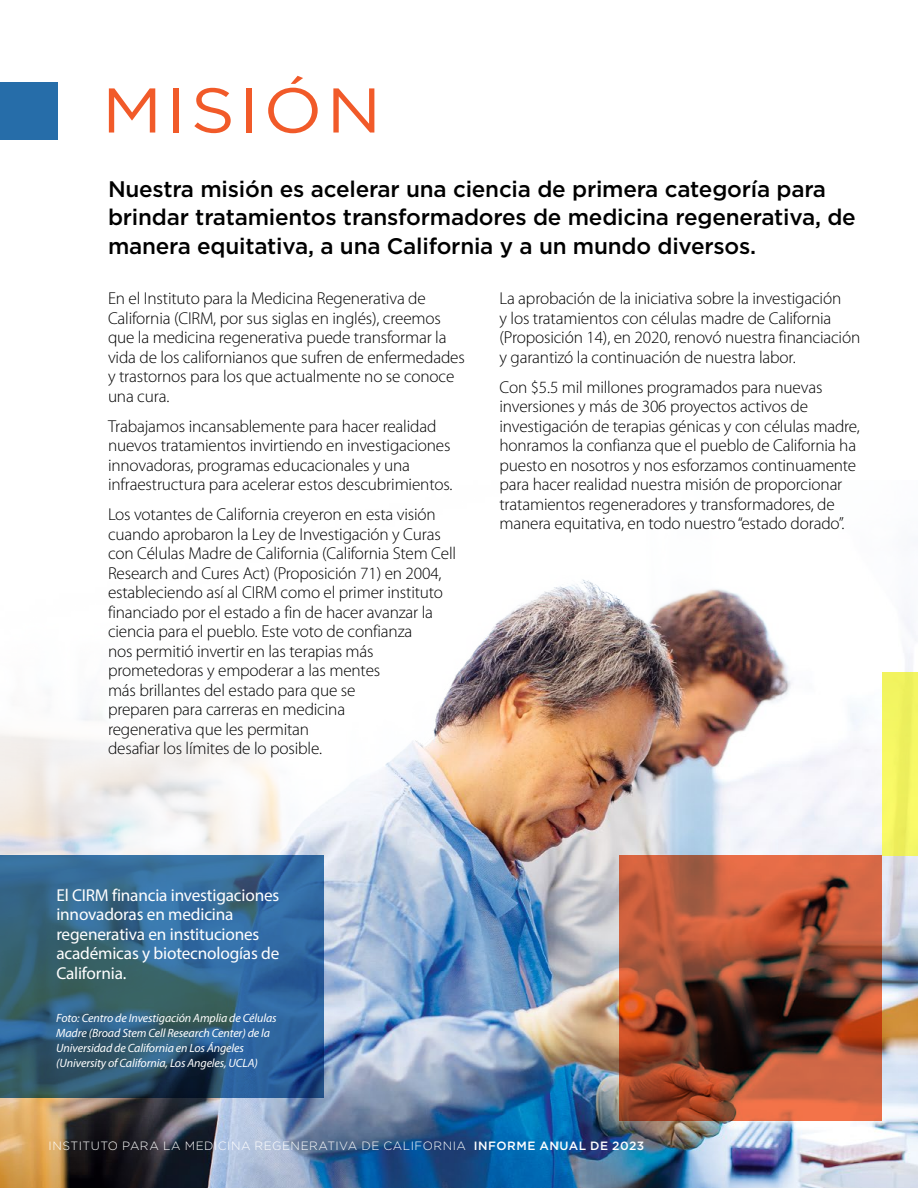
<style>
.page{position:relative;width:918px;height:1188px;background:#fff}
.page>*{position:absolute;margin:0;border:0;box-sizing:border-box;transform-origin:0 0}
.t1{font:63px "Gotham";letter-spacing:.06em;color:#f15a29;scale:1.1 1}
.t2{font:500 22.5px/28.5px "Gotham";letter-spacing:-.01em;color:#000}
.t3{font:300 17.25px/19.5px "Myriad Pro";letter-spacing:-.01em;color:#000}
.t4{font:17.25px/19.5px "Myriad Pro";letter-spacing:-.01em;color:#fff}
.t5{font:italic 12px/15px "Myriad Pro";letter-spacing:-.01em;color:#fff}
.t6{font:300 12px "Gotham";letter-spacing:.04em;color:#fff}
.s1{font-weight:500}
</style>
<div class="page">
<img style="left:0;top:579px;width:918px;height:609px">
<div style="left:0;top:82px;width:58px;height:58px;background:#266da9"></div>
<div style="left:882px;top:672px;width:36px;height:183px;background:#f2f561"></div>
<svg style="left:0;top:855px;width:324px;height:243px"></svg>
<svg style="left:619px;top:855px;width:263px;height:266px"></svg>
<h2 class="t1" style="left:102px;top:70px;width:255px">MISIÓN</h2>
<p class="t2" style="left:108px;top:174px;width:749px">Nuestra misión es acelerar una ciencia de primera categoría para brindar tratamientos transformadores de medicina regenerativa, de manera equitativa, a una California y a un mundo diversos.</p>
<p class="t3" style="left:108px;top:289px;width:358px">En el Instituto para la Medicina Regenerativa de California (CIRM, por sus siglas en inglés), creemos que la medicina regenerativa puede transformar la vida de los californianos que sufren de enfermedades y trastornos para los que actualmente no se conoce una cura.</p>
<p class="t3" style="left:108px;top:417px;width:346px">Trabajamos incansablemente para hacer realidad nuevos tratamientos invirtiendo en investigaciones innovadoras, programas educacionales y una infraestructura para acelerar estos descubrimientos.</p>
<p class="t3" style="left:108px;top:505px;width:350px">Los votantes de California creyeron en esta visión cuando aprobaron la Ley de Investigación y Curas con Células Madre de California (California Stem Cell Research and Cures Act) (Proposición 71) en 2004, estableciendo así al CIRM como el primer instituto financiado por el estado a fin de hacer avanzar la ciencia para el pueblo. Este voto de confianza<br>nos permitió invertir en las terapias más prometedoras y empoderar a las mentes<br>más brillantes del estado para que se<br>preparen para carreras en medicina<br>regenerativa que les permitan<br>desafiar los límites de lo posible.</p>
<p class="t3" style="left:500px;top:289px;width:362px">La aprobación de la iniciativa sobre la investigación<br>y los tratamientos con células madre de California (Proposición 14), en 2020, renovó nuestra financiación y garantizó la continuación de nuestra labor.</p>
<p class="t3" style="left:500px;top:377px;width:362px">Con $5.5 mil millones programados para nuevas inversiones y más de 306 proyectos activos de investigación de terapias génicas y con células madre, honramos la confianza que el pueblo de California ha puesto en nosotros y nos esforzamos continuamente para hacer realidad nuestra misión de proporcionar tratamientos regeneradores y transformadores, de manera equitativa, en todo nuestro “estado dorado”.</p>
<p class="t4" style="left:56px;top:885px;width:225px">El CIRM financia investigaciones innovadoras en medicina regenerativa en instituciones académicas y biotecnologías de<br>California.</p>
<p class="t5" style="left:56px;top:1011px;width:222px">Foto: Centro de Investigación Amplia de Células Madre (Broad Stem Cell Research Center) de la Universidad de California en Los Ángeles (University of California, Los Angeles, UCLA)</p>
<p class="t6" style="left:49px;top:1138px;width:597px">INSTITUTO PARA LA MEDICINA REGENERATIVA DE CALIFORNIA <span class="s1">INFORME ANUAL DE 2023</span></p>
</div>
